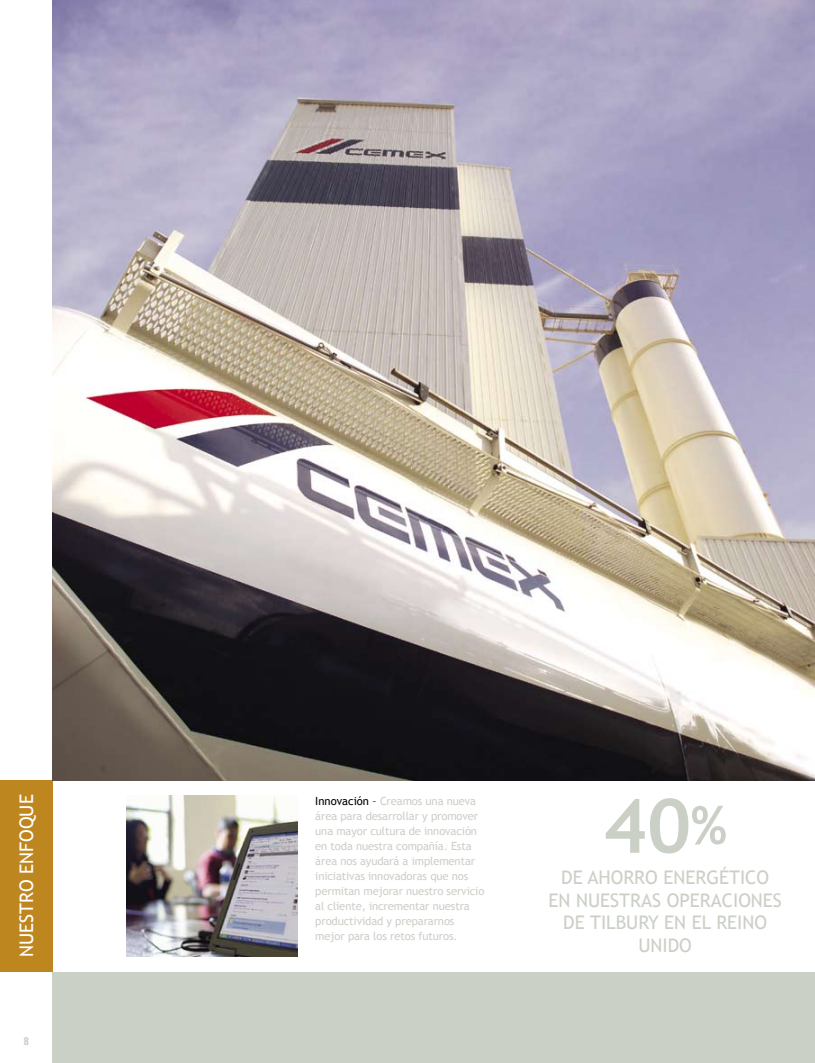
<style>
.page{position:relative;width:815px;height:1063px;background:#fff}
.page>*{position:absolute;margin:0;border:0;box-sizing:border-box;transform-origin:0 0}
.t1{font:700 75px "Trebuchet MS";color:#cbd0c7}
.t2{font:18.75px/22.5px "Trebuchet MS";color:#cbd0c7;text-align:center}
.t3{font:18.75px "Trebuchet MS";color:#fff}
.t4{font:11.25px/15px "Trebuchet MS";letter-spacing:-.01em;color:#cbd0c7}
.t5{font:700 condensed 11.25px "Univers";color:#cbd0c7}
.s1{color:#000}
.s2{font-size:52.5px}
</style>
<div class="page">
<div style="left:52px;top:971px;width:763px;height:92px;background:#cbd0c7"></div>
<div style="left:0;top:780px;width:52px;height:191px;background:#be861f"></div>
<img style="left:126px;top:795px;width:171px;height:161px">
<img style="left:52px;top:0;width:763px;height:780px">
<h2 class="t3" style="left:16px;top:957px;width:164px;rotate:-90deg">NUESTRO ENFOQUE</h2>
<p class="t4" style="left:315px;top:793px;width:171px"><span class="s1">Innovación –</span> Creamos una nueva área para desarrollar y promover una mayor cultura de innovación en toda nuestra compañía. Esta área nos ayudará a implementar iniciativas innovadoras que nos permitan mejorar nuestro servicio al cliente, incrementar nuestra productividad y prepararnos mejor para los retos futuros.</p>
<h1 class="t1" style="left:603px;top:779px;width:125px">40<span class="s2">%</span></h1>
<h2 class="t2" style="left:548px;top:866px;width:235px">DE AHORRO ENERGÉTICO<br>EN NUESTRAS OPERACIONES<br>DE TILBURY EN EL REINO<br>UNIDO</h2>
<p class="t5" style="left:24px;top:1034px;width:6px">8</p>
</div>
